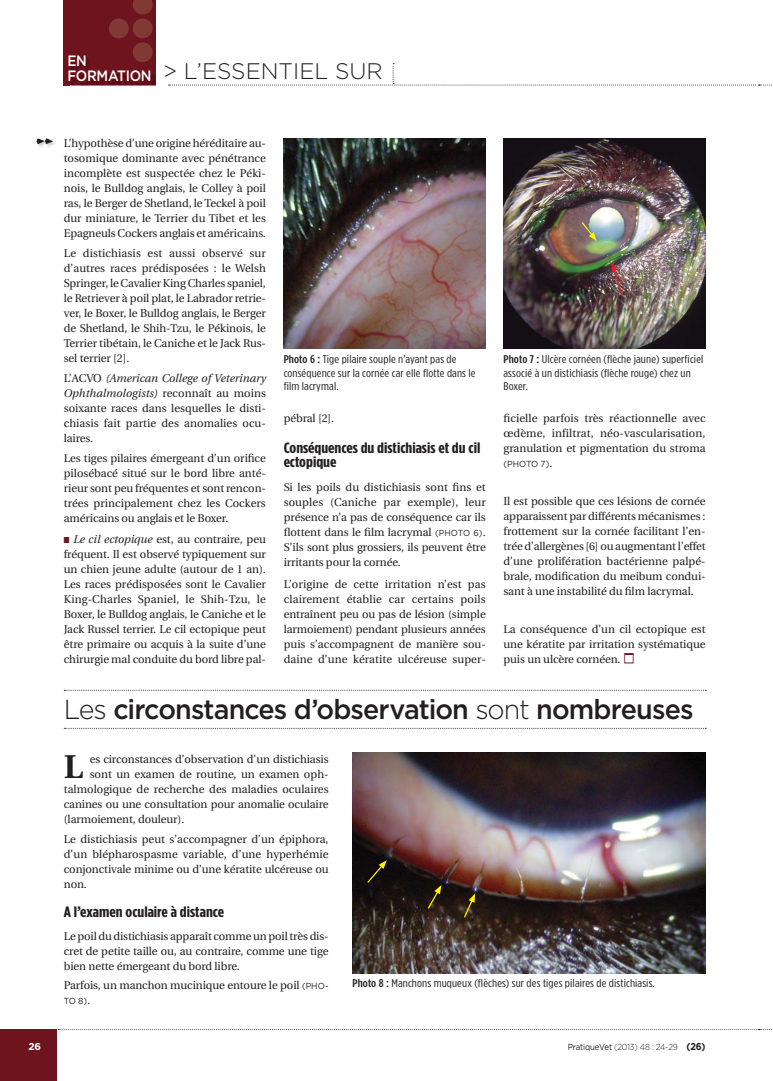
<style>
.page{position:relative;width:773px;height:1081px;background:#fff}
.page>*{position:absolute;margin:0;border:0;box-sizing:border-box;transform-origin:0 0}
.t1{font:700 32.88px "Utopia";color:#231f20}
.t2{font:500 27.5px "Gotham";letter-spacing:-.035em;color:#231f20}
.t3{font:300 22.5px "Gotham";color:#231f20}
.t4{font:700 15px/13.8px "Gotham Condensed";color:#231f20;scale:1.2 1}
.t5{font:500 15px "Gotham";color:#fff;scale:.9 1}
.t6{font:11.25px/15px "Utopia";letter-spacing:-.01em;color:#231f20;text-align:justify}
.t7{font:11.25px/13.8px "Gotham Condensed";letter-spacing:.01em;color:#231f20;scale:1.2 1}
.t8{font:700 10px "Gotham";color:#fff}
.t9{font:300 8.75px "Gotham";letter-spacing:-.02em;color:#231f20;scale:.9 1}
.t10{font:8.75px "Gotham";letter-spacing:-.035em;color:#231f20;scale:.96 1}
.s1{font-style:italic}
.s2{color:#6e141e}
.s3{font-weight:500}
.s4{font-family:"Gotham";font-size:8.75px}
.s5{font-family:"Utopia";font-size:11.25px}
.s6{font-weight:300}
.s7{font-weight:400}
.s8{font-weight:700;font-size:10px}
</style>
<div class="page">
<div style="left:0;top:1029px;width:57px;height:52px;background:#6e141e"></div>
<svg style="left:58px;top:1029px;width:714px;height:1px"></svg>
<div style="left:64px;top:0;width:92px;height:86px;background:#6e141e"></div>
<img style="left:70px;top:58px;width:39px;height:28px">
<svg style="left:36px;top:138px;width:19px;height:9px"></svg>
<svg style="left:64px;top:690px;width:642px;height:1px"></svg>
<svg style="left:64px;top:728px;width:642px;height:1px"></svg>
<img style="left:283px;top:138px;width:202px;height:210px">
<img style="left:352px;top:752px;width:353px;height:221px">
<img style="left:503px;top:138px;width:202px;height:210px">
<svg style="left:580px;top:221px;width:16px;height:20px"></svg>
<svg style="left:611px;top:263px;width:13px;height:35px"></svg>
<svg style="left:366px;top:860px;width:21px;height:24px"></svg>
<svg style="left:426px;top:885px;width:15px;height:25px"></svg>
<svg style="left:463px;top:893px;width:12px;height:26px"></svg>
<svg style="left:109px;top:57px;width:663px;height:29px"></svg>
<p class="t8" style="left:28px;top:1042px;width:14px">26</p>
<h3 class="t5" style="left:67px;top:54px;width:23px">EN</h3>
<h3 class="t3" style="left:67px;top:61px;width:317px"><sub>FORMATION</sub> &gt; L’ESSENTIEL SUR</h3>
<p class="t6" style="left:64px;top:136px;width:204px">L’hypothèse d’une origine héréditaire au&shy;tosomique dominante avec pénétrance incomplète est suspectée chez le Péki&shy;nois, le Bulldog anglais, le Colley à poil ras, le Berger de Shetland, le Teckel à poil dur miniature, le Terrier du Tibet et les Epagneuls Cockers anglais et américains.</p>
<p class="t6" style="left:64px;top:247px;width:204px">Le distichiasis est aussi observé sur d’autres races prédisposées : le Welsh Springer, le Cavalier King Charles spaniel, le Retriever à poil plat, le Labrador retrie&shy;ver, le Boxer, le Bulldog anglais, le Berger de Shetland, le Shih-Tzu, le Pékinois, le Terrier tibétain, le Caniche et le Jack Rus&shy;sel terrier [2].</p>
<p class="t6" style="left:64px;top:372px;width:204px">L’ACVO <span class="s1">(American College of Veterinary Ophthalmologists)</span> reconnaît au moins soixante races dans lesquelles le disti&shy;chiasis fait partie des anomalies ocu&shy;laires.</p>
<p class="t6" style="left:64px;top:452px;width:203px">Les tiges pilaires émergeant d’un orifice pilosébacé situé sur le bord libre anté&shy;rieur sont peu fréquentes et sont rencon&shy;trées principalement chez les Cockers américains ou anglais et le Boxer.</p>
<p class="t6" style="left:64px;top:532px;width:204px"><span class="s2">■</span> <span class="s1">Le cil ectopique</span> est, au contraire, peu fréquent. Il est observé typiquement sur un chien jeune adulte (autour de 1 an).<br>Les races prédisposées sont le Cavalier King-Charles Spaniel, le Shih-Tzu, le Boxer, le Bulldog anglais, le Caniche et le Jack Russel terrier. Le cil ectopique peut être primaire ou acquis à la suite d’une chirurgie mal conduite du bord libre pal-</p>
<p class="t7" style="left:283px;top:353px;width:161px"><span class="s3">Photo 6 :</span> Tige pilaire souple n’ayant pas de conséquence sur la cornée car elle flotte dans le film lacrymal.</p>
<p class="t6" style="left:283px;top:412px;width:52px">pébral [2].</p>
<h3 class="t4" style="left:283px;top:441px;width:165px">Conséquences du distichiasis et du cil ectopique</h3>
<p class="t6" style="left:283px;top:481px;width:203px">Si les poils du distichiasis sont fins et souples (Caniche par exemple), leur présence n’a pas de conséquence car ils flottent dans le film lacrymal <span class="s4">(PHOTO 6)</span>.<br>S’ils sont plus grossiers, ils peuvent être irritants pour la cornée.</p>
<p class="t6" style="left:283px;top:577px;width:203px">L’origine de cette irritation n’est pas clairement établie car certains poils entraînent peu ou pas de lésion (simple larmoiement) pendant plusieurs années puis s’accompagnent de manière sou&shy;daine d’une kératite ulcéreuse super-</p>
<p class="t7" style="left:503px;top:353px;width:168px"><span class="s3">Photo 7 :</span> Ulcère cornéen (flèche jaune) superficiel associé à un distichiasis (flèche rouge) chez un<br>Boxer.</p>
<p class="t6" style="left:503px;top:412px;width:204px">ficielle parfois très réactionnelle avec œdème, infiltrat, néo-vascularisation, granulation et pigmentation du stroma</p>
<p class="t10" style="left:503px;top:461px;width:53px">(PHOTO 7)<span class="s5">.</span></p>
<p class="t6" style="left:503px;top:494px;width:203px">Il est possible que ces lésions de cornée apparaissent par différents mécanismes : frottement sur la cornée facilitant l’en&shy;trée d’allergènes [6] ou augmentant l’effet d’une prolifération bactérienne palpé&shy;brale, modification du meibum condui&shy;sant à une instabilité du film lacrymal.</p>
<p class="t6" style="left:503px;top:622px;width:204px">La conséquence d’un cil ectopique est une kératite par irritation systématique puis un ulcère cornéen.</p>
<h2 class="t2" style="left:64px;top:697px;width:631px"><span class="s6">Les</span> circonstances d’observation <span class="s6">sont</span> nombreuses</h2>
<h1 class="t1" style="left:64px;top:754px;width:21px">L</h1>
<p class="t6" style="left:90px;top:753px;width:240px">es circonstances d’observation d’un distichiasis</p>
<p class="t6" style="left:90px;top:768px;width:240px">sont un examen de routine, un examen oph-</p>
<p class="t6" style="left:64px;top:783px;width:266px">talmologique de recherche des maladies oculaires</p>
<p class="t6" style="left:64px;top:798px;width:266px">canines ou une consultation pour anomalie oculaire</p>
<p class="t6" style="left:64px;top:813px;width:122px">(larmoiement, douleur).</p>
<p class="t6" style="left:64px;top:832px;width:266px">Le distichiasis peut s’accompagner d’un épiphora, d’un blépharospasme variable, d’une hyperhémie conjonctivale minime ou d’une kératite ulcéreuse ou non.</p>
<h3 class="t4" style="left:64px;top:905px;width:135px">A l’examen oculaire à distance</h3>
<p class="t6" style="left:64px;top:929px;width:266px">Le poil du distichiasis apparaît comme un poil très dis&shy;cret de petite taille ou, au contraire, comme une tige bien nette émergeant du bord libre.</p>
<p class="t6" style="left:64px;top:979px;width:266px">Parfois, un manchon mucinique entoure le poil <span class="s4">(PHO-</span></p>
<p class="t10" style="left:64px;top:998px;width:29px">TO 8)<span class="s5">.</span></p>
<p class="t7" style="left:352px;top:976px;width:253px"><span class="s3">Photo 8 :</span> Manchons muqueux (flèches) sur des tiges pilaires de distichiasis.</p>
<p class="t9" style="left:567px;top:1042px;width:155px"><span class="s7">PratiqueVet</span> (2013) 48 : 24-29 <span class="s8">(26)</span></p>
</div>
